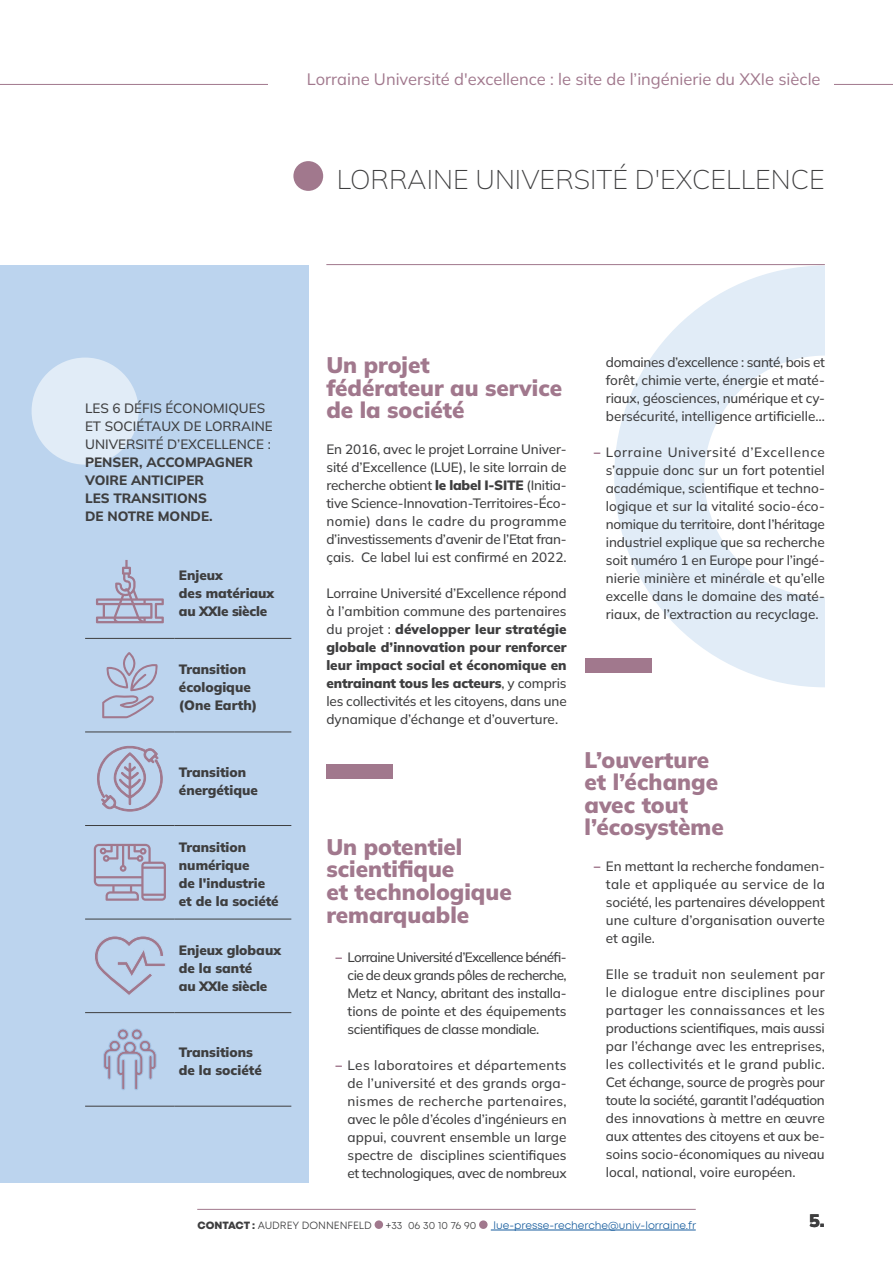
<style>
.page{position:relative;width:893px;height:1263px;background:#fff}
.page>*{position:absolute;margin:0;border:0;box-sizing:border-box;transform-origin:0 0}
.TITRE_NIV2{font:200 27px "Mulish";color:#3e3e3f}
.TITRE_NIV__3{font:900 22.5px/22.5px "Mulish";color:#a1788d}
.titre_3{font:900 22.5px/22.5px "Mulish";color:#a1788d}
.t1{font:900 18px "Mulish";color:#3e3e3f}
.t2{font:16.5px "Mulish";color:#a1788d}
.texte__courant_retra{font:500 13.5px/18px "Mulish";color:#3e3e3f;text-align:justify}
.texte_courant{font:500 13.5px/18px "Mulish";letter-spacing:-.005em;color:#3e3e3f;text-align:justify}
.TABLEAU_AVEC_PICTOS{font:900 13.5px/18px "Mulish";color:#3e3e3f}
.t3{font:10.5px "Mont";color:#3e3e3f}
.t4{font:10.5px "Mont";color:#175d9e}
.s1{font-weight:800}
.s2{font-weight:900}
.s3{font-weight:900;color:#a1788d}
</style>
<div class="page">
<svg style="left:614px;top:266px;width:211px;height:421px"></svg>
<div style="left:0;top:265px;width:308px;height:917px;background:#bcd4ee"></div>
<div style="left:326px;top:764px;width:67px;height:14px;background:#a1788d"></div>
<div style="left:585px;top:659px;width:66px;height:14px;background:#a1788d"></div>
<div style="left:293px;top:161px;width:30px;height:30px;background:#a1788d;border-radius:50%"></div>
<hr style="left:326px;top:264px;width:499px;height:1px;background:#a1788d">
<div style="left:32px;top:358px;width:107px;height:107px;background:#e1ecf7;border-radius:50%"></div>
<hr style="left:85px;top:638px;width:90px;height:1px;background:#3e3e3f">
<hr style="left:175px;top:638px;width:116px;height:1px;background:#3e3e3f">
<hr style="left:85px;top:731px;width:90px;height:1px;background:#3e3e3f">
<hr style="left:175px;top:731px;width:116px;height:1px;background:#3e3e3f">
<hr style="left:85px;top:825px;width:90px;height:1px;background:#3e3e3f">
<hr style="left:175px;top:825px;width:116px;height:1px;background:#3e3e3f">
<hr style="left:85px;top:919px;width:90px;height:1px;background:#3e3e3f">
<hr style="left:175px;top:919px;width:116px;height:1px;background:#3e3e3f">
<hr style="left:85px;top:1012px;width:90px;height:1px;background:#3e3e3f">
<hr style="left:175px;top:1012px;width:116px;height:1px;background:#3e3e3f">
<hr style="left:85px;top:1106px;width:90px;height:1px;background:#3e3e3f">
<hr style="left:175px;top:1106px;width:116px;height:1px;background:#3e3e3f">
<svg style="left:96px;top:560px;width:68px;height:63px"></svg>
<svg style="left:102px;top:652px;width:56px;height:66px"></svg>
<svg style="left:97px;top:746px;width:66px;height:66px"></svg>
<svg style="left:94px;top:844px;width:72px;height:57px"></svg>
<svg style="left:95px;top:936px;width:70px;height:59px"></svg>
<svg style="left:103px;top:1028px;width:54px;height:62px"></svg>
<hr style="left:0;top:84px;width:606px;height:1px;background:#a1788d">
<hr style="left:825px;top:84px;width:68px;height:1px;background:#a1788d">
<div style="left:268px;top:60px;width:565px;height:38px;background:#fff"></div>
<hr style="left:197px;top:1209px;width:499px;height:1px;background:#a1788d">
<hr style="left:491px;top:1230px;width:205px;height:1px;background:#175d9e">
<div style="left:375px;top:1220px;width:8px;height:9px;background:#a1788d;border-radius:50%"></div>
<div style="left:479px;top:1220px;width:9px;height:9px;background:#a1788d;border-radius:50%"></div>
<p class="t2" style="left:307px;top:68px;width:515px">Lorraine Université d'excellence : le site de l’ingénierie du XXIe siècle</p>
<p class="TITRE_NIV2" style="left:337px;top:161px;width:490px">LORRAINE UNIVERSITÉ D'EXCELLENCE</p>
<p class="texte__courant_retra" style="left:85px;top:399px;width:189px;text-align:left">LES 6 DÉFIS ÉCONOMIQUES<br>ET SOCIÉTAUX DE LORRAINE<br>UNIVERSITÉ D’EXCELLENCE :<br><span class="s1">PENSER, ACCOMPAGNER<br>VOIRE ANTICIPER<br>LES TRANSITIONS<br>DE NOTRE MONDE.</span></p>
<p class="TABLEAU_AVEC_PICTOS" style="left:179px;top:566px;width:97px">Enjeux<br>des matériaux au XXIe siècle</p>
<p class="TABLEAU_AVEC_PICTOS" style="left:179px;top:660px;width:69px">Transition</p>
<p class="TABLEAU_AVEC_PICTOS" style="left:179px;top:678px;width:73px">écologique</p>
<p class="TABLEAU_AVEC_PICTOS" style="left:179px;top:696px;width:80px">(One Earth)</p>
<p class="TABLEAU_AVEC_PICTOS" style="left:179px;top:762px;width:69px">Transition</p>
<p class="TABLEAU_AVEC_PICTOS" style="left:179px;top:780px;width:81px">énergétique</p>
<p class="TABLEAU_AVEC_PICTOS" style="left:179px;top:838px;width:101px">Transition numérique<br>de l'industrie et de la société</p>
<p class="TABLEAU_AVEC_PICTOS" style="left:179px;top:940px;width:104px">Enjeux globaux de la santé<br>au XXIe siècle</p>
<p class="TABLEAU_AVEC_PICTOS" style="left:179px;top:1043px;width:84px">Transitions de la société</p>
<p class="TITRE_NIV__3" style="left:326px;top:354px;width:237px">Un projet<br>fédérateur au service de la société</p>
<p class="texte_courant" style="left:326px;top:440px;width:242px">En 2016, avec le projet Lorraine Univer&shy;sité d’Excellence (LUE), le site lorrain de recherche obtient <span class="s2">le label I-SITE</span> (Initia&shy;tive Science-Innovation-Territoires-Éco&shy;nomie) dans le cadre du programme d’investissements d’avenir de l’Etat fran&shy;çais. Ce label lui est confirmé en 2022.</p>
<p class="texte_courant" style="left:326px;top:584px;width:242px">Lorraine Université d’Excellence répond à l’ambition commune des partenaires du projet : <span class="s2">développer leur stratégie globale d’innovation pour renforcer leur impact social et économique en entrainant tous les acteurs</span>, y compris les collectivités et les citoyens, dans une dynamique d’échange et d’ouverture.</p>
<p class="titre_3" style="left:326px;top:835px;width:187px">Un potentiel scientifique<br>et technologique remarquable</p>
<p class="texte__courant_retra" style="left:348px;top:948px;width:221px;text-indent:-13px"><span class="s3">‒</span> Lorraine Université d’Excellence bénéfi&shy;cie de deux grands pôles de recherche, Metz et Nancy, abritant des installa&shy;tions de pointe et des équipements scientifiques de classe mondiale.</p>
<p class="texte__courant_retra" style="left:348px;top:1056px;width:221px;text-indent:-13px"><span class="s3">‒</span> Les laboratoires et départements de l’université et des grands orga&shy;nismes de recherche partenaires, avec le pôle d’écoles d’ingénieurs en appui, couvrent ensemble un large spectre de disciplines scientifiques et technologiques, avec de nombreux</p>
<p class="texte__courant_retra" style="left:606px;top:353px;width:221px">domaines d’excellence : santé, bois et forêt, chimie verte, énergie et maté&shy;riaux, géosciences, numérique et cy&shy;bersécurité, intelligence artificielle…</p>
<p class="texte__courant_retra" style="left:606px;top:443px;width:221px;text-indent:-13px"><span class="s3">‒</span> Lorraine Université d’Excellence s’appuie donc sur un fort potentiel académique, scientifique et techno&shy;logique et sur la vitalité socio-éco&shy;nomique du territoire, dont l’héritage industriel explique que sa recherche soit numéro 1 en Europe pour l’ingé&shy;nierie minière et minérale et qu’elle excelle dans le domaine des maté&shy;riaux, de l’extraction au recyclage.</p>
<p class="TITRE_NIV__3" style="left:585px;top:748px;width:141px">L’ouverture et l’échange avec tout l’écosystème</p>
<p class="texte__courant_retra" style="left:606px;top:857px;width:221px;text-indent:-13px"><span class="s3">‒</span> En mettant la recherche fondamen&shy;tale et appliquée au service de la société, les partenaires développent une culture d’organisation ouverte et agile.</p>
<p class="texte__courant_retra" style="left:606px;top:965px;width:221px">Elle se traduit non seulement par le dialogue entre disciplines pour partager les connaissances et les productions scientifiques, mais aussi par l’échange avec les entreprises, les collectivités et le grand public.<br>Cet échange, source de progrès pour toute la société, garantit l’adéquation des innovations à mettre en œuvre aux attentes des citoyens et aux be&shy;soins socio-économiques au niveau local, national, voire européen.</p>
<p class="t3" style="left:198px;top:1218px;width:176px"><span class="s1">CONTACT :</span> AUDREY DONNENFELD</p>
<p class="t3" style="left:386px;top:1218px;width:92px">+33 06 30 10 76 90</p>
<p class="t4" style="left:494px;top:1218px;width:204px">lue-presse-recherche@univ-lorraine.fr</p>
<p class="t1" style="left:809px;top:1208px;width:17px">5.</p>
</div>
